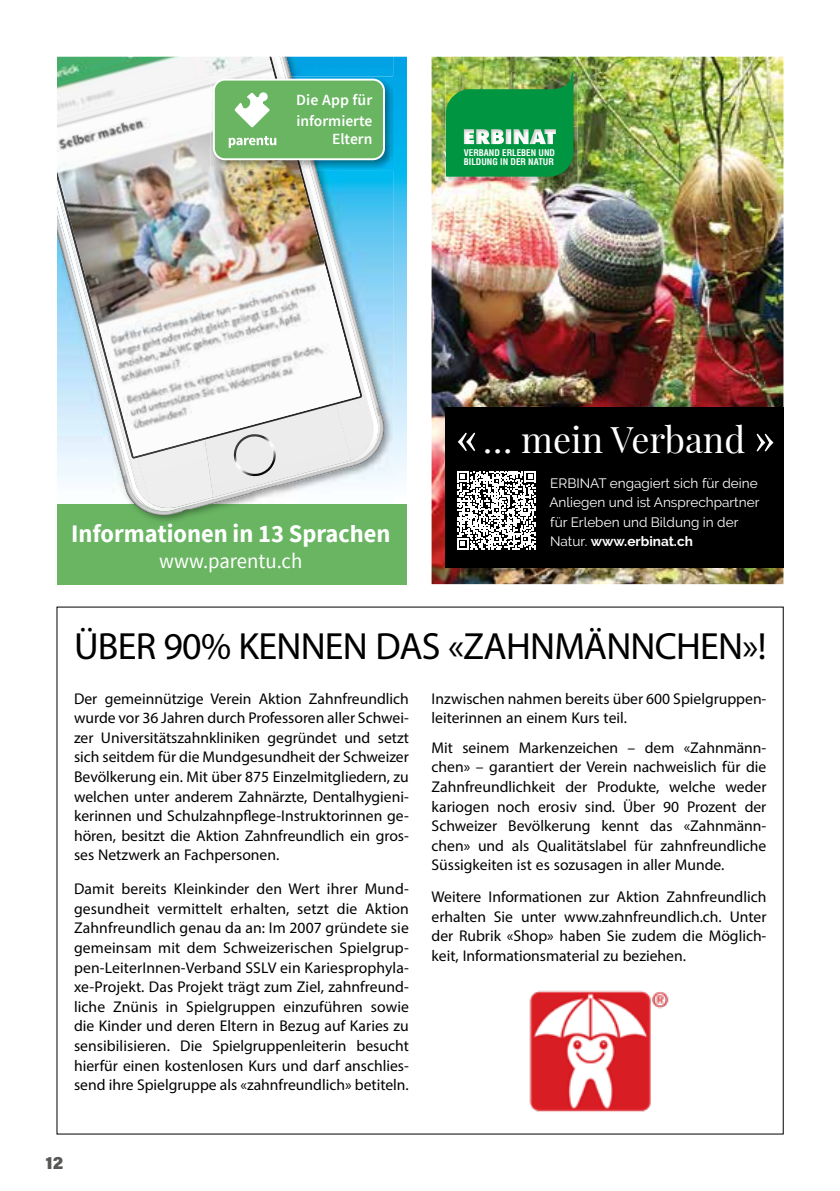
<style>
.page{position:relative;width:840px;height:1191px;background:#fff}
.page>*{position:absolute;margin:0;border:0;box-sizing:border-box;transform-origin:0 0}
.t1{font:38px "Myriad Pro";letter-spacing:-.02em;color:#000}
.t2{font:35.8px "Playfair Display";color:#fff}
.t3{font:700 25.2px "Source Sans Pro";color:#fff}
.t4{font:700 25.2px "Source Sans Pro";color:#fefefe}
.t5{font:21.4px "Source Sans Pro";color:#fff}
.t6{font:900 18px "Acumin Pro";color:#575756}
.t7{font:15.6px/19.6px "Myriad Pro";color:#000;text-align:justify}
.t8{font:600 15.6px/21px "Source Sans Pro";color:#fff}
.t9{font:13.6px/19.4px "Raleway";color:#fff}
.t10{font:700 condensed 9px/9.2px "Helvetica";color:#fff}
.s1{font-weight:700}
</style>
<div class="page">
<img style="left:529px;top:990px;width:140px;height:122px">
<svg style="left:393px;top:57px;width:14px;height:424px;background:#75cff4"></svg>
<div style="left:57px;top:504px;width:350px;height:80px;background:#69b562"></div>
<img style="left:154px;top:57px;width:239px;height:464px">
<img style="left:387px;top:76px;width:8px;height:94px">
<img style="left:57px;top:57px;width:330px;height:462px">
<img style="left:431px;top:57px;width:352px;height:527px">
<img style="left:445px;top:72px;width:132px;height:109px">
<svg style="left:445px;top:73px;width:128px;height:104px;background:#2ba050"></svg>
<div style="left:445px;top:407px;width:338px;height:160px;background:#000"></div>
<svg style="left:457px;top:432px;width:18px;height:19px"></svg>
<svg style="left:756px;top:433px;width:17px;height:18px"></svg>
<svg style="left:457px;top:471px;width:78px;height:78px"></svg>
<p class="t8" style="left:296px;top:90px;width:78px">Die App für informierte</p>
<p class="t8" style="left:332px;top:128px;width:42px">Eltern</p>
<p class="t10" style="left:463px;top:148px;width:93px">VERBAND ERLEBEN UND<br>BILDUNG IN DER NATUR</p>
<h3 class="t3" style="left:92px;top:516px;width:10px">f</h3>
<h3 class="t4" style="left:167px;top:516px;width:8px">i</h3>
<h3 class="t3" style="left:232px;top:516px;width:8px">i</h3>
<h3 class="t3" style="left:71px;top:516px;width:320px">In ormat onen n 13 Sprachen</h3>
<h3 class="t5" style="left:159px;top:547px;width:144px">www.parentu.ch</h3>
<h2 class="t2" style="left:483px;top:411px;width:263px">… mein Verband</h2>
<p class="t9" style="left:549px;top:473px;width:211px">ERBINAT engagiert sich für deine<br>Anliegen und ist Ansprechpartner für Erleben und Bildung in der<br>Natur. <span class="s1">www.erbinat.ch</span></p>
<h1 class="t1" style="left:74px;top:623px;width:693px">ÜBER 90% KENNEN DAS «ZAHNMÄNNCHEN»!</h1>
<p class="t7" style="left:74px;top:688px;width:336px">Der gemeinnützige Verein Aktion Zahnfreundlich wurde vor 36 Jahren durch Professoren aller Schwei&shy;zer Universitätszahnkliniken gegründet und setzt sich seitdem für die Mundgesundheit der Schweizer Bevölkerung ein. Mit über 875 Einzelmitgliedern, zu welchen unter anderem Zahnärzte, Dentalhygieni&shy;kerinnen und Schulzahnpflege-Instruktorinnen ge&shy;hören, besitzt die Aktion Zahnfreundlich ein gros&shy;ses Netzwerk an Fachpersonen.</p>
<p class="t7" style="left:74px;top:878px;width:336px">Damit bereits Kleinkinder den Wert ihrer Mund&shy;gesundheit vermittelt erhalten, setzt die Aktion Zahnfreundlich genau da an: Im 2007 gründete sie gemeinsam mit dem Schweizerischen Spielgrup&shy;pen-LeiterInnen-Verband SSLV ein Kariesprophyla&shy;xe-Projekt. Das Projekt trägt zum Ziel, zahnfreund&shy;liche Znünis in Spielgruppen einzuführen sowie die Kinder und deren Eltern in Bezug auf Karies zu sensibilisieren. Die Spielgruppenleiterin besucht hierfür einen kostenlosen Kurs und darf anschlies&shy;send ihre Spielgruppe als «zahnfreundlich» betiteln.</p>
<p class="t7" style="left:431px;top:688px;width:336px">Inzwischen nahmen bereits über 600 Spielgruppen&shy;leiterinnen an einem Kurs teil.</p>
<p class="t7" style="left:431px;top:737px;width:336px">Mit seinem Markenzeichen – dem «Zahnmänn&shy;chen» – garantiert der Verein nachweislich für die Zahnfreundlichkeit der Produkte, welche weder kariogen noch erosiv sind. Über 90 Prozent der Schweizer Bevölkerung kennt das «Zahnmänn&shy;chen» und als Qualitätslabel für zahnfreundliche Süssigkeiten ist es sozusagen in aller Munde.</p>
<p class="t7" style="left:431px;top:886px;width:336px">Weitere Informationen zur Aktion Zahnfreundlich erhalten Sie unter www.zahnfreundlich.ch. Unter der Rubrik «Shop» haben Sie zudem die Möglich&shy;keit, Informationsmaterial zu beziehen.</p>
<p class="t6" style="left:45px;top:1150px;width:19px">12</p>
</div>
